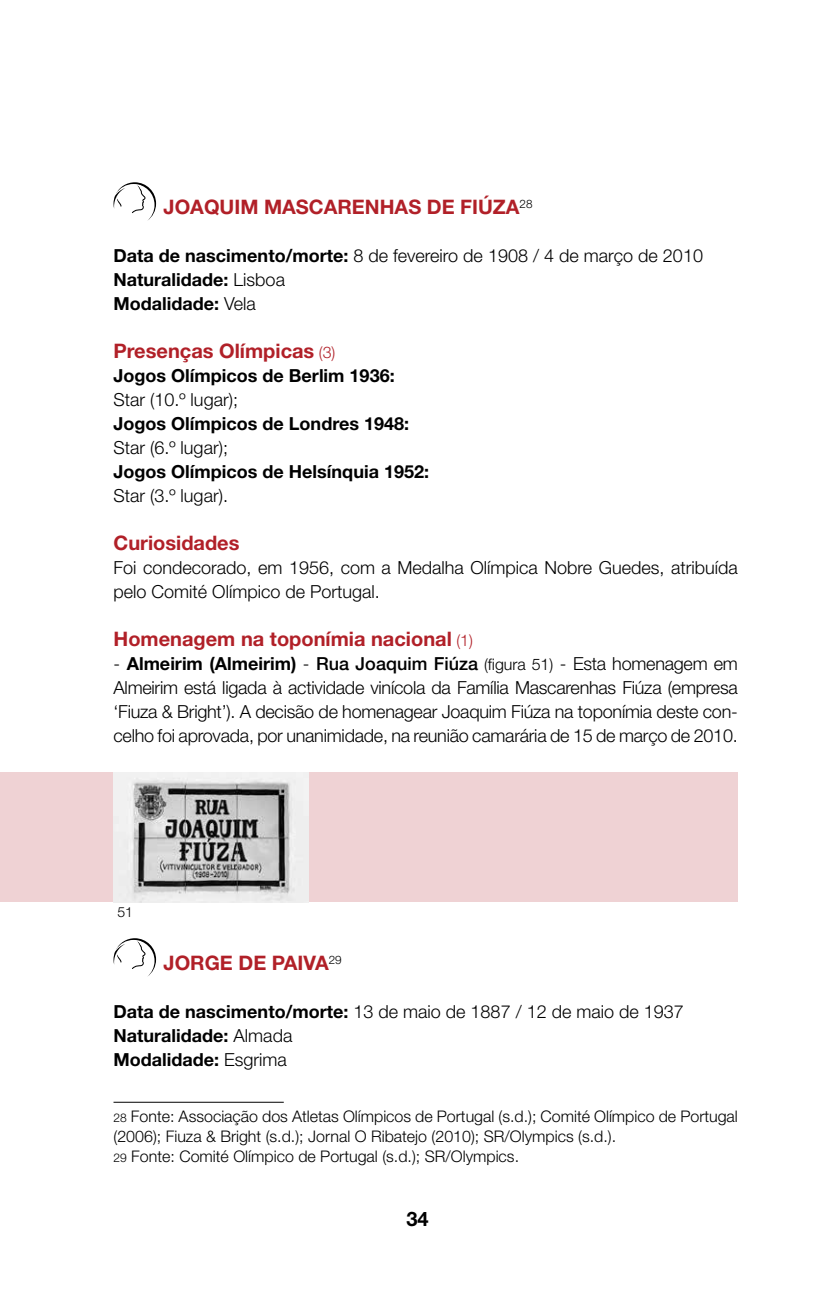
<style>
.page{position:relative;width:823px;height:1304px;background:#fff}
.page>*{position:absolute;margin:0;border:0;box-sizing:border-box;transform-origin:0 0}
.t1{font:700 20px "Helvetica Neue";color:#b12028}
.t2{font:700 20px "Helvetica Neue";color:#000}
.t3{font:300 18px/24px "Helvetica Neue";color:#000}
.t4{font:700 18px/24px "Helvetica Neue";color:#000}
.t5{font:300 16px/20px "Helvetica Neue";color:#000}
.t6{font:300 14px "Helvetica Neue";color:#000}
.s1{font-weight:300}
.s2{font-weight:300;font-size:16px}
.s3{font-weight:700}
.s4{font-weight:500}
.s5{font-size:16px}
.s6{font-size:12px}
</style>
<div class="page">
<hr style="left:113px;top:1102px;width:170px;height:1px;background:#000">
<div style="left:0;top:772px;width:737px;height:130px;background:#efd2d4"></div>
<img style="left:113px;top:772px;width:195px;height:130px">
<svg style="left:113px;top:182px;width:43px;height:39px"></svg>
<svg style="left:113px;top:938px;width:43px;height:39px"></svg>
<p class="t1" style="left:163px;top:195px;width:370px">JOAQUIM MASCARENHAS DE FIÚZA<sup>28</sup></p>
<p class="t4" style="left:113px;top:243px;width:590px">Data de nascimento/morte: <span class="s1">8 de fevereiro de 1908 / 4 de março de 2010<br></span>Naturalidade: <span class="s1">Lisboa<br></span>Modalidade: <span class="s1">Vela</span></p>
<p class="t1" style="left:113px;top:339px;width:223px">Presenças Olímpicas <span class="s2">(3)</span></p>
<p class="t4" style="left:113px;top:363px;width:282px">Jogos Olímpicos de Berlim 1936:</p>
<p class="t3" style="left:113px;top:387px;width:126px">Star (10.º lugar);</p>
<p class="t4" style="left:113px;top:411px;width:297px">Jogos Olímpicos de Londres 1948:</p>
<p class="t3" style="left:113px;top:435px;width:116px">Star (6.º lugar);</p>
<p class="t4" style="left:113px;top:459px;width:317px">Jogos Olímpicos de Helsínquia 1952:</p>
<p class="t3" style="left:113px;top:483px;width:116px">Star (3.º lugar).</p>
<p class="t1" style="left:113px;top:531px;width:127px">Curiosidades</p>
<p class="t3" style="left:113px;top:555px;width:625px">Foi condecorado, em 1956, com a Medalha Olímpica Nobre Guedes, atribuída pelo Comité Olímpico de Portugal.</p>
<p class="t1" style="left:113px;top:627px;width:361px">Homenagem na toponímia nacional <span class="s2">(1)</span></p>
<p class="t3" style="left:113px;top:651px;width:625px;text-align:justify">- <span class="s3">Almeirim (Almeirim)</span> - <span class="s4">Rua Joaquim Fiúza</span> <span class="s5">(figura 51)</span> - Esta homenagem em Almeirim está ligada à actividade vinícola da Família Mascarenhas Fiúza (empresa ‘Fiuza &amp; Bright’). A decisão de homenagear Joaquim Fiúza na toponímia deste con&shy;celho foi aprovada, por unanimidade, na reunião camarária de 15 de março de 2010.</p>
<p class="t6" style="left:117px;top:904px;width:17px">51</p>
<p class="t1" style="left:163px;top:951px;width:179px">JORGE DE PAIVA<sup>29</sup></p>
<p class="t4" style="left:113px;top:999px;width:571px">Data de nascimento/morte: <span class="s1">13 de maio de 1887 / 12 de maio de 1937<br></span>Naturalidade: <span class="s1">Almada<br></span>Modalidade: <span class="s1">Esgrima</span></p>
<p class="t5" style="left:113px;top:1106px;width:625px"><span class="s6">28</span> Fonte: Associação dos Atletas Olímpicos de Portugal (s.d.); Comité Olímpico de Portugal (2006); Fiuza &amp; Bright (s.d.); Jornal O Ribatejo (2010); SR/Olympics (s.d.).<br><span class="s6">29</span> Fonte: Comité Olímpico de Portugal (s.d.); SR/Olympics.</p>
<p class="t2" style="left:406px;top:1207px;width:24px">34</p>
</div>
